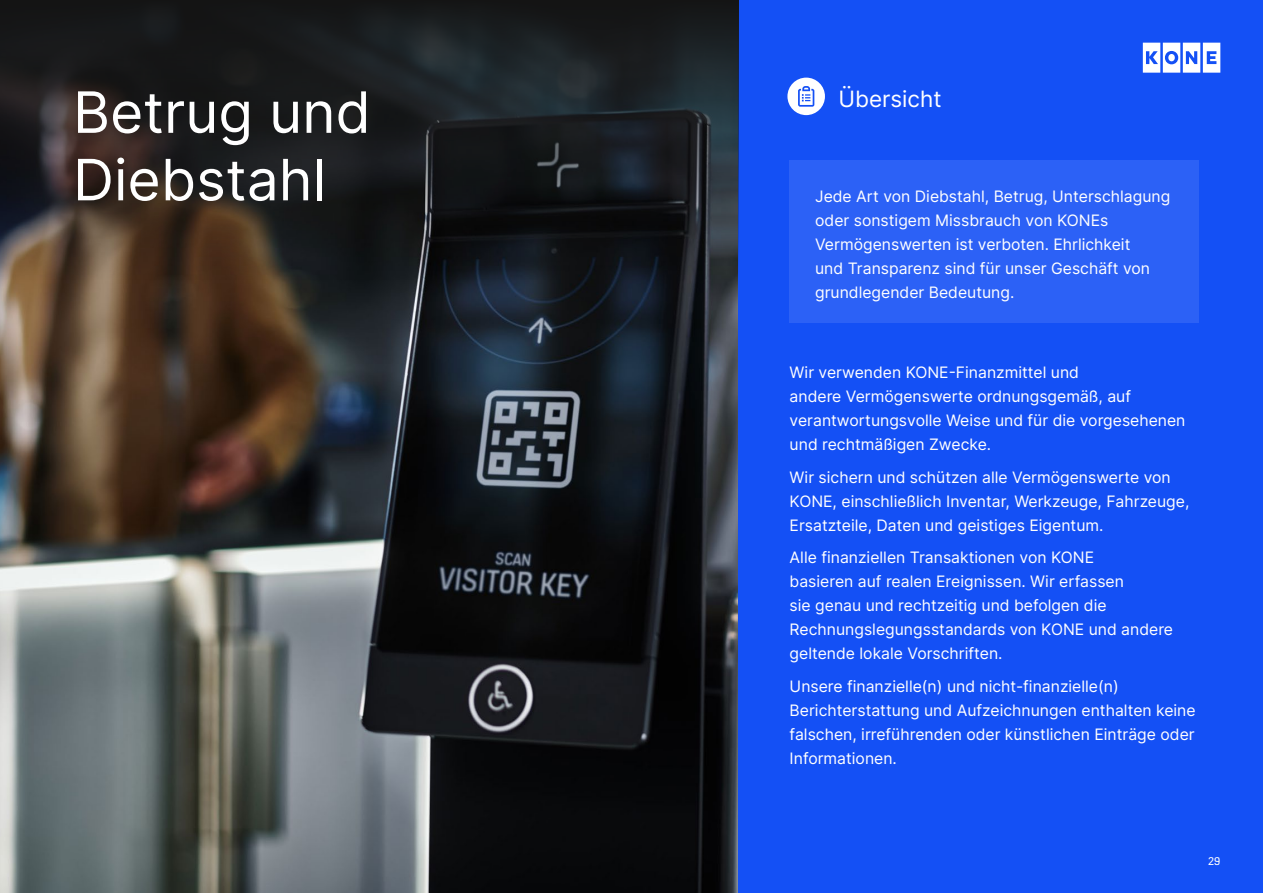
<style>
.page{position:relative;width:1263px;height:893px;background:#fff}
.page>*{position:absolute;margin:0;border:0;box-sizing:border-box;transform-origin:0 0}
.t1{font:57px/67.5px "Inter";color:#fff}
.t2{font:22.5px "Inter";color:#fff}
.t3{font:15.75px/24px "Inter";color:#fff}
.t4{font:12px "KONE Information";color:#fff}
</style>
<div class="page">
<img style="left:0;top:281px;width:738px;height:612px">
<div style="left:738px;top:0;width:525px;height:893px;background:#1450f5"></div>
<svg style="left:0;top:0;width:738px;height:281px;background:#202021"></svg>
<svg style="left:1143px;top:43px;width:77px;height:30px"></svg>
<div style="left:787px;top:78px;width:38px;height:37px;background:#fff;border-radius:50%"></div>
<svg style="left:798px;top:86px;width:16px;height:21px"></svg>
<div style="left:790px;top:161px;width:409px;height:162px;background:#2c61f6"></div>
<h1 class="t1" style="left:73px;top:77px;width:299px">Betrug und<br>Diebstahl</h1>
<h2 class="t2" style="left:838px;top:83px;width:105px">Übersicht</h2>
<p class="t3" style="left:815px;top:183px;width:357px">Jede Art von Diebstahl, Betrug, Unterschlagung oder sonstigem Missbrauch von KONEs Vermögenswerten ist verboten. Ehrlichkeit<br>und Transparenz sind für unser Geschäft von grundlegender Bedeutung.</p>
<p class="t3" style="left:790px;top:360px;width:397px">Wir verwenden KONE-Finanzmittel und<br>andere Vermögenswerte ordnungsgemäß, auf verantwortungsvolle Weise und für die vorgesehenen und rechtmäßigen Zwecke.</p>
<p class="t3" style="left:790px;top:465px;width:401px">Wir sichern und schützen alle Vermögenswerte von<br>KONE, einschließlich Inventar, Werkzeuge, Fahrzeuge,<br>Ersatzteile, Daten und geistiges Eigentum.</p>
<p class="t3" style="left:790px;top:545px;width:385px">Alle finanziellen Transaktionen von KONE<br>basieren auf realen Ereignissen. Wir erfassen<br>sie genau und rechtzeitig und befolgen die Rechnungslegungsstandards von KONE und andere geltende lokale Vorschriften.</p>
<p class="t3" style="left:790px;top:674px;width:407px">Unsere finanzielle(n) und nicht-finanzielle(n)<br>Berichterstattung und Aufzeichnungen enthalten keine falschen, irreführenden oder künstlichen Einträge oder Informationen.</p>
<p class="t4" style="left:1208px;top:853px;width:14px">29</p>
</div>
